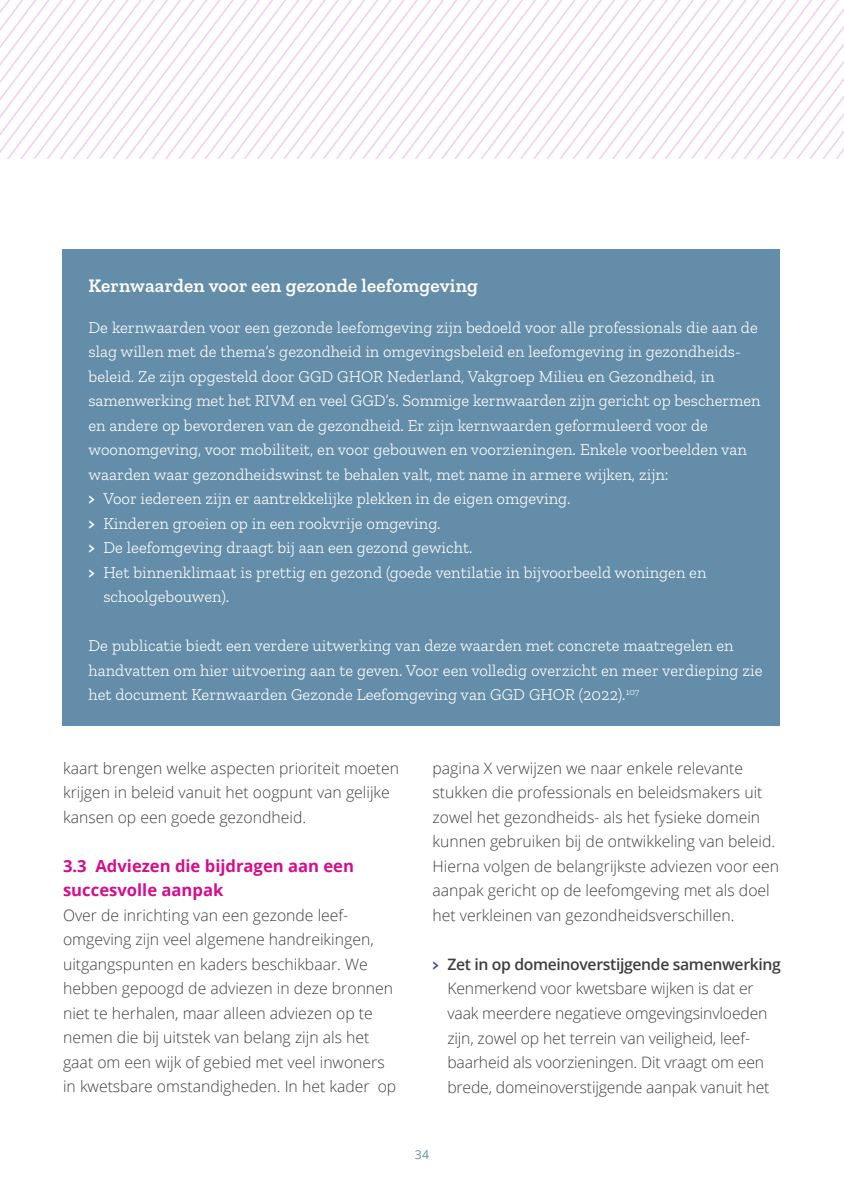
<style>
.page{position:relative;width:844px;height:1191px;background:#fff}
.page>*{position:absolute;margin:0;border:0;box-sizing:border-box;transform-origin:0 0}
.t1{font:600 19.25px "Zilla Slab";letter-spacing:.01em;color:#fff}
.t2{font:300 16.62px/24.5px "Zilla Slab";color:#fff}
.t3{font:700 16.62px/24.5px "Open Sans";color:#d50d8c}
.t4{font:300 15.75px/24.5px "Open Sans";color:#3e3e3f}
.t5{font:12.25px "Open Sans";color:#638da9}
.s1{font-weight:700;font-size:15.75px}
.s2{font-family:"Zilla Slab";font-weight:700;color:#3a479e}
.s3{font-weight:600}
</style>
<div class="page">
<svg style="left:0;top:0;width:843px;height:159px"></svg>
<div style="left:62px;top:249px;width:717px;height:476px;background:#638da9"></div>
<p class="t1" style="left:88px;top:275px;width:391px">Kernwaarden voor een gezonde leefomgeving</p>
<p class="t2" style="left:88px;top:315px;width:670px">De kernwaarden voor een gezonde leefomgeving zijn bedoeld voor alle professionals die aan de</p>
<p class="t2" style="left:88px;top:339px;width:653px">slag willen met de thema’s gezondheid in omgevingsbeleid en leefomgeving in gezondheids-</p>
<p class="t2" style="left:88px;top:364px;width:627px">beleid. Ze zijn opgesteld door GGD GHOR Nederland, Vakgroep Milieu en Gezondheid, in</p>
<p class="t2" style="left:88px;top:388px;width:673px">samenwerking met het RIVM en veel GGD’s. Sommige kernwaarden zijn gericht op beschermen</p>
<p class="t2" style="left:88px;top:413px;width:620px">en andere op bevorderen van de gezondheid. Er zijn kernwaarden geformuleerd voor de</p>
<p class="t2" style="left:88px;top:437px;width:659px">woonomgeving, voor mobiliteit, en voor gebouwen en voorzieningen. Enkele voorbeelden van</p>
<p class="t2" style="left:88px;top:462px;width:581px">waarden waar gezondheidswinst te behalen valt, met name in armere wijken, zijn:</p>
<p class="t2" style="left:88px;top:486px;width:483px"><span class="s1">&gt;</span> Voor iedereen zijn er aantrekkelijke plekken in de eigen omgeving.</p>
<p class="t2" style="left:88px;top:511px;width:353px"><span class="s1">&gt;</span> Kinderen groeien op in een rookvrije omgeving.</p>
<p class="t2" style="left:88px;top:535px;width:385px"><span class="s1">&gt;</span> De leefomgeving draagt bij aan een gezond gewicht.</p>
<p class="t2" style="left:88px;top:560px;width:619px"><span class="s1">&gt;</span> Het binnenklimaat is prettig en gezond (goede ventilatie in bijvoorbeeld woningen en</p>
<p class="t2" style="left:103px;top:584px;width:127px">schoolgebouwen).</p>
<p class="t2" style="left:88px;top:633px;width:675px">De publicatie biedt een verdere uitwerking van deze waarden met concrete maatregelen en handvatten om hier uitvoering aan te geven. Voor een volledig overzicht en meer verdieping zie het document Kernwaarden Gezonde Leefomgeving van GGD GHOR (2022).<sup>107</sup></p>
<p class="t4" style="left:63px;top:755px;width:337px">kaart brengen welke aspecten prioriteit moeten krijgen in beleid vanuit het oogpunt van gelijke kansen op een goede gezondheid.</p>
<p class="t3" style="left:63px;top:853px;width:292px">3.3 Adviezen die bijdragen aan een succesvolle aanpak</p>
<p class="t4" style="left:63px;top:902px;width:335px">Over de inrichting van een gezonde leef&shy;omgeving zijn veel algemene handreikingen, uitgangspunten en kaders beschikbaar. We hebben gepoogd de adviezen in deze bronnen niet te herhalen, maar alleen adviezen op te nemen die bij uitstek van belang zijn als het gaat om een wijk of gebied met veel inwoners in kwetsbare omstandigheden. In het kader op</p>
<p class="t4" style="left:432px;top:755px;width:348px">pagina X verwijzen we naar enkele relevante stukken die professionals en beleidsmakers uit zowel het gezondheids- als het fysieke domein kunnen gebruiken bij de ontwikkeling van beleid.<br>Hierna volgen de belangrijkste adviezen voor een aanpak gericht op de leefomgeving met als doel het verkleinen van gezondheidsverschillen.</p>
<p class="t4" style="left:447px;top:951px;width:335px;text-indent:-15px"><span class="s2">&gt;</span> <span class="s3">Zet in op domeinoverstijgende samenwerking </span>Kenmerkend voor kwetsbare wijken is dat er vaak meerdere negatieve omgevingsinvloeden zijn, zowel op het terrein van veiligheid, leef&shy;baarheid als voorzieningen. Dit vraagt om een brede, domeinoverstijgende aanpak vanuit het</p>
<p class="t5" style="left:415px;top:1146px;width:16px">34</p>
</div>
